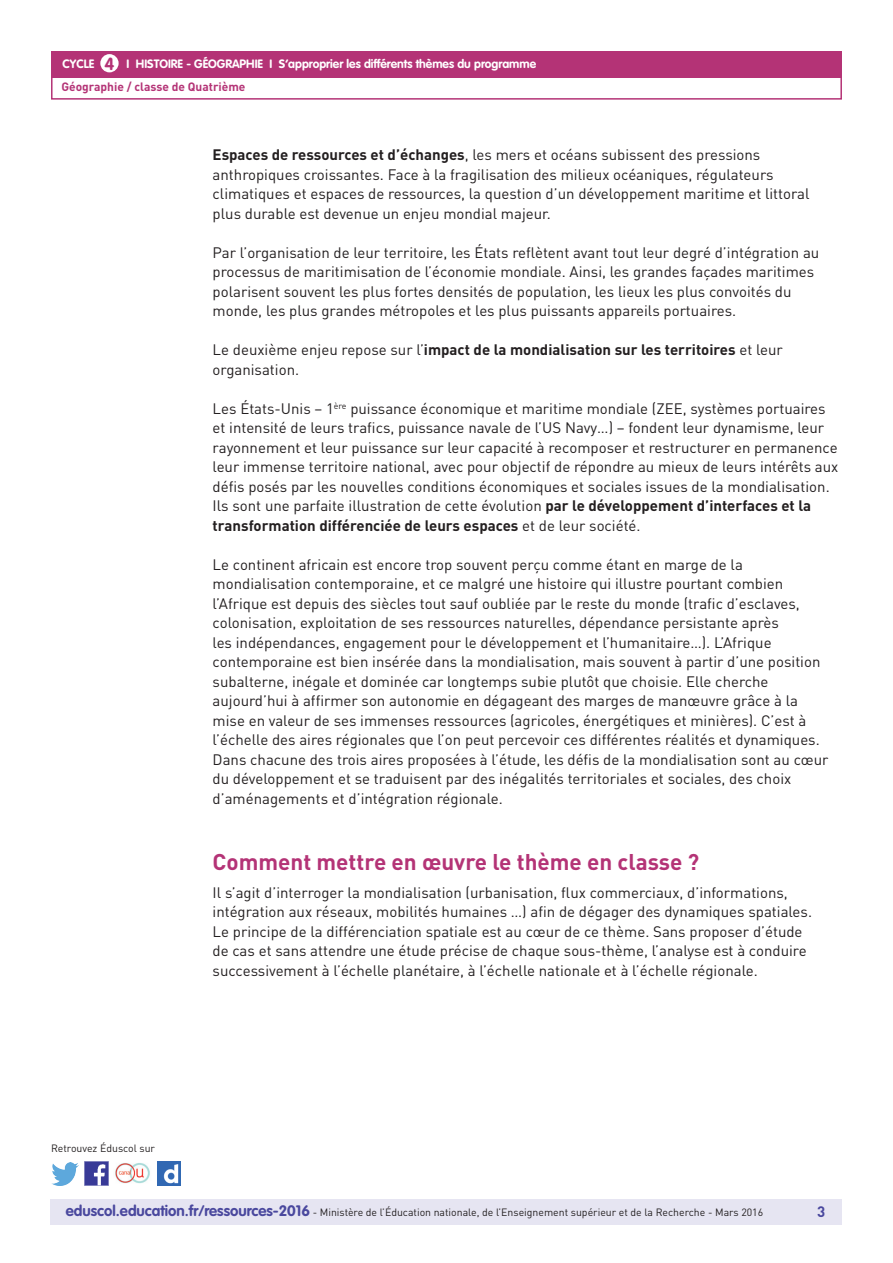
<style>
.page{position:relative;width:893px;height:1263px;background:#fff}
.page>*{position:absolute;margin:0;border:0;box-sizing:border-box;transform-origin:0 0}
.t1{font:700 22.5px "DIN Pro";color:#b43376}
.t2{font:15px/19.5px "DIN Pro";color:#231f20}
.t3{font:700 15px "DIN Pro";color:#4a489e}
.t4{font:700 12px "VAG Rounded Std";color:#fff}
.t5{font:700 12px "DIN Pro";color:#b43376}
.t6{font:10.5px "DIN Pro";color:#231f20}
.s1{font-size:17.25px;color:#b43376}
.s2{font-weight:700}
.s3{font-family:"VAG Rounded Std";font-weight:700;font-size:15px;color:#4a489e}
</style>
<div class="page">
<div style="left:50px;top:1199px;width:791px;height:26px;background:#e6e5f2"></div>
<div style="left:51px;top:51px;width:791px;height:27px;background:#b43376"></div>
<div style="left:100px;top:54px;width:19px;height:18px;background:#fff;border-radius:50%"></div>
<div style="left:51px;top:75px;width:791px;height:25px;border:2px solid #b43376"></div>
<img style="left:85px;top:1162px;width:23px;height:23px">
<img style="left:51px;top:1163px;width:28px;height:22px">
<img style="left:158px;top:1162px;width:22px;height:23px">
<img style="left:115px;top:1163px;width:35px;height:21px">
<p class="t4" style="left:63px;top:57px;width:475px">CYCLE <span class="s1">4</span> I Histoire - Géographie I S’approprier les différents thèmes du programme</p>
<p class="t5" style="left:61px;top:79px;width:186px">Géographie / classe de Quatrième</p>
<p class="t2" style="left:213px;top:145px;width:598px"><span class="s2">Espaces de ressources et d’échanges</span>, les mers et océans subissent des pressions anthropiques croissantes. Face à la fragilisation des milieux océaniques, régulateurs climatiques et espaces de ressources, la question d’un développement maritime et littoral plus durable est devenue un enjeu mondial majeur.</p>
<p class="t2" style="left:213px;top:242px;width:608px">Par l’organisation de leur territoire, les États reflètent avant tout leur degré d’intégration au processus de maritimisation de l’économie mondiale. Ainsi, les grandes façades maritimes polarisent souvent les plus fortes densités de population, les lieux les plus convoités du monde, les plus grandes métropoles et les plus puissants appareils portuaires.</p>
<p class="t2" style="left:213px;top:340px;width:572px">Le deuxième enjeu repose sur l’<span class="s2">impact de la mondialisation sur les territoires</span> et leur organisation.</p>
<p class="t2" style="left:213px;top:398px;width:627px">Les États-Unis – 1<sup>ère</sup> puissance économique et maritime mondiale (ZEE, systèmes portuaires et intensité de leurs trafics, puissance navale de l’US Navy…) – fondent leur dynamisme, leur rayonnement et leur puissance sur leur capacité à recomposer et restructurer en permanence leur immense territoire national, avec pour objectif de répondre au mieux de leurs intérêts aux défis posés par les nouvelles conditions économiques et sociales issues de la mondialisation.<br>Ils sont une parfaite illustration de cette évolution <span class="s2">par le développement d’interfaces et la transformation différenciée de leurs espaces</span> et de leur société.</p>
<p class="t2" style="left:213px;top:554px;width:617px">Le continent africain est encore trop souvent perçu comme étant en marge de la mondialisation contemporaine, et ce malgré une histoire qui illustre pourtant combien l’Afrique est depuis des siècles tout sauf oubliée par le reste du monde (trafic d’esclaves, colonisation, exploitation de ses ressources naturelles, dépendance persistante après<br>les indépendances, engagement pour le développement et l’humanitaire…). L’Afrique contemporaine est bien insérée dans la mondialisation, mais souvent à partir d’une position subalterne, inégale et dominée car longtemps subie plutôt que choisie. Elle cherche aujourd’hui à affirmer son autonomie en dégageant des marges de manœuvre grâce à la mise en valeur de ses immenses ressources (agricoles, énergétiques et minières). C’est à l’échelle des aires régionales que l’on peut percevoir ces différentes réalités et dynamiques.<br>Dans chacune des trois aires proposées à l’étude, les défis de la mondialisation sont au cœur du développement et se traduisent par des inégalités territoriales et sociales, des choix d’aménagements et d’intégration régionale.</p>
<h1 class="t1" style="left:213px;top:847px;width:488px">Comment mettre en œuvre le thème en classe ?</h1>
<p class="t2" style="left:213px;top:882px;width:601px">Il s’agit d’interroger la mondialisation (urbanisation, flux commerciaux, d’informations, intégration aux réseaux, mobilités humaines …) afin de dégager des dynamiques spatiales.<br>Le principe de la différenciation spatiale est au cœur de ce thème. Sans proposer d’étude de cas et sans attendre une étude précise de chaque sous-thème, l’analyse est à conduire successivement à l’échelle planétaire, à l’échelle nationale et à l’échelle régionale.</p>
<p class="t6" style="left:51px;top:1141px;width:106px">Retrouvez Éduscol sur</p>
<p class="t6" style="left:66px;top:1205px;width:699px"><span class="s3">eduscol.education.fr/ressources-2016</span> - Ministère de l’Éducation nationale, de l’Enseignement supérieur et de la Recherche - Mars 2016</p>
<p class="t3" style="left:817px;top:1201px;width:10px">3</p>
</div>
